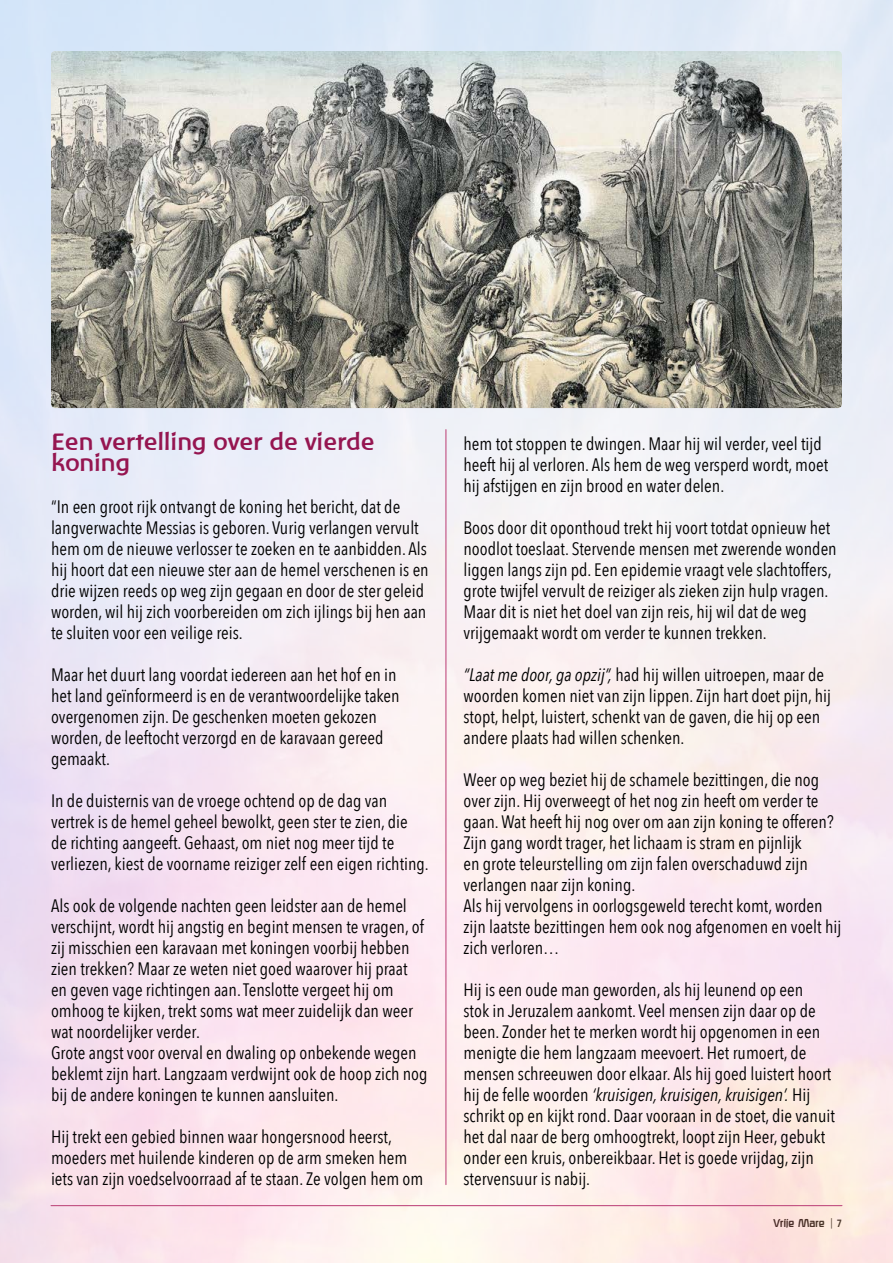
<style>
.page{position:relative;width:893px;height:1263px;background:#fff}
.page>*{position:absolute;margin:0;border:0;box-sizing:border-box;transform-origin:0 0}
.t1{font:700 24px/21px "Baar Philos";color:#951550}
.t2{font:18px/21px "Avenir Next Condensed";color:#000}
.t3{font:700 10.5px "Roggenkamp";color:#000;scale:.95 1}
.s1{font-style:italic}
.s2{font-family:"Avenir Next Condensed";font-weight:400}
.s3{font-family:"Avenir Next Condensed";font-weight:600}
</style>
<div class="page">
<hr style="left:51px;top:1205px;width:791px;height:1px;background:#c14f81">
<hr style="left:445px;top:430px;width:1px;height:754px;background:#c14f81">
<img style="left:51px;top:51px;width:791px;height:357px">
<h1 class="t1" style="left:51px;top:431px;width:325px">Een vertelling over de vierde koning</h1>
<p class="t2" style="left:51px;top:495px;width:379px">“In een groot rijk ontvangt de koning het bericht, dat de langverwachte Messias is geboren. Vurig verlangen vervult hem om de nieuwe verlosser te zoeken en te aanbidden. Als hij hoort dat een nieuwe ster aan de hemel verschenen is en drie wijzen reeds op weg zijn gegaan en door de ster geleid worden, wil hij zich voorbereiden om zich ijlings bij hen aan te sluiten voor een veilige reis.</p>
<p class="t2" style="left:51px;top:663px;width:350px">Maar het duurt lang voordat iedereen aan het hof en in het land geïnformeerd is en de verantwoordelijke taken overgenomen zijn. De geschenken moeten gekozen worden, de leeftocht verzorgd en de karavaan gereed gemaakt.</p>
<p class="t2" style="left:51px;top:789px;width:379px">In de duisternis van de vroege ochtend op de dag van vertrek is de hemel geheel bewolkt, geen ster te zien, die<br>de richting aangeeft. Gehaast, om niet nog meer tijd te verliezen, kiest de voorname reiziger zelf een eigen richting.</p>
<p class="t2" style="left:51px;top:894px;width:378px">Als ook de volgende nachten geen leidster aan de hemel verschijnt, wordt hij angstig en begint mensen te vragen, of zij misschien een karavaan met koningen voorbij hebben zien trekken? Maar ze weten niet goed waarover hij praat en geven vage richtingen aan. Tenslotte vergeet hij om omhoog te kijken, trekt soms wat meer zuidelijk dan weer wat noordelijker verder.<br>Grote angst voor overval en dwaling op onbekende wegen beklemt zijn hart. Langzaam verdwijnt ook de hoop zich nog bij de andere koningen te kunnen aansluiten.</p>
<p class="t2" style="left:51px;top:1125px;width:374px">Hij trekt een gebied binnen waar hongersnood heerst, moeders met huilende kinderen op de arm smeken hem iets van zijn voedselvoorraad af te staan. Ze volgen hem om</p>
<p class="t2" style="left:463px;top:433px;width:366px">hem tot stoppen te dwingen. Maar hij wil verder, veel tijd heeft hij al verloren. Als hem de weg versperd wordt, moet hij afstijgen en zijn brood en water delen.</p>
<p class="t2" style="left:463px;top:517px;width:375px">Boos door dit oponthoud trekt hij voort totdat opnieuw het noodlot toeslaat. Stervende mensen met zwerende wonden liggen langs zijn pd. Een epidemie vraagt vele slachtoffers, grote twijfel vervult de reiziger als zieken zijn hulp vragen.<br>Maar dit is niet het doel van zijn reis, hij wil dat de weg vrijgemaakt wordt om verder te kunnen trekken.</p>
<p class="t2" style="left:463px;top:664px;width:369px"><span class="s1">“Laat me door, ga opzij”,</span> had hij willen uitroepen, maar de woorden komen niet van zijn lippen. Zijn hart doet pijn, hij stopt, helpt, luistert, schenkt van de gaven, die hij op een andere plaats had willen schenken.</p>
<p class="t2" style="left:463px;top:769px;width:379px">Weer op weg beziet hij de schamele bezittingen, die nog over zijn. Hij overweegt of het nog zin heeft om verder te gaan. Wat heeft hij nog over om aan zijn koning te offeren?<br>Zijn gang wordt trager, het lichaam is stram en pijnlijk<br>en grote teleurstelling om zijn falen overschaduwd zijn verlangen naar zijn koning.<br>Als hij vervolgens in oorlogsgeweld terecht komt, worden zijn laatste bezittingen hem ook nog afgenomen en voelt hij zich verloren…</p>
<p class="t2" style="left:463px;top:979px;width:373px">Hij is een oude man geworden, als hij leunend op een<br>stok in Jeruzalem aankomt. Veel mensen zijn daar op de been. Zonder het te merken wordt hij opgenomen in een menigte die hem langzaam meevoert. Het rumoert, de mensen schreeuwen door elkaar. Als hij goed luistert hoort hij de felle woorden <span class="s1">‘kruisigen, kruisigen, kruisigen’.</span> Hij schrikt op en kijkt rond. Daar vooraan in de stoet, die vanuit het dal naar de berg omhoogtrekt, loopt zijn Heer, gebukt onder een kruis, onbereikbaar. Het is goede vrijdag, zijn stervensuur is nabij.</p>
<p class="t3" style="left:773px;top:1216px;width:74px">Vrije Mare <span class="s2">|</span> <span class="s3">7</span></p>
</div>
